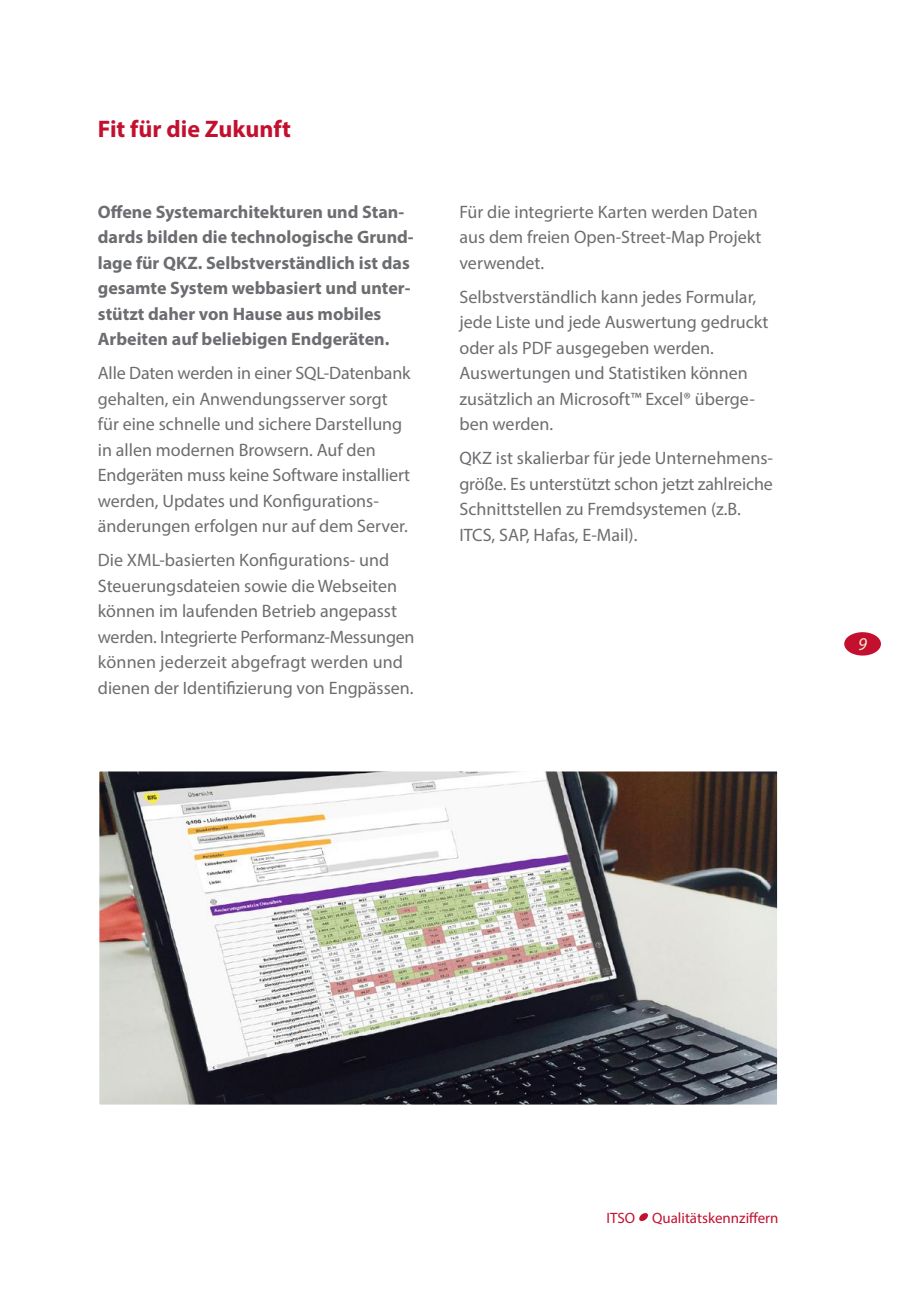
<style>
.page{position:relative;width:919px;height:1289px;background:#fff}
.page>*{position:absolute;margin:0;border:0;box-sizing:border-box;transform-origin:0 0}
.t1{font:700 24px "Myriad Pro";color:#c3102f}
.Absatzformat_1{font:18px/25.5px "Myriad Pro";color:#6c6d70}
.Absatzformat_1-2{font:700 18px/25.5px "Myriad Pro";color:#6c6d70}
.t2{font:italic 18px "Myriad Pro";color:#f2e8ca}
.t3{font:15px "Myriad Pro";color:#c3102f}
</style>
<div class="page">
<div style="left:844px;top:632px;width:36px;height:23px;background:#c3102f;border-radius:50%"></div>
<svg style="left:639px;top:1213px;width:9px;height:8px"></svg>
<img style="left:101px;top:773px;width:674px;height:330px">
<div style="left:98px;top:770px;width:680px;height:336px;border:2px solid #fff"></div>
<p class="t1" style="left:98px;top:113px;width:194px">Fit für die Zukunft</p>
<p class="Absatzformat_1-2" style="left:98px;top:198px;width:317px">Offene Systemarchitekturen und Stan&shy;dards bilden die technologische Grund&shy;lage für QKZ. Selbstverständlich ist das gesamte System webbasiert und unter&shy;stützt daher von Hause aus mobiles Arbeiten auf beliebigen Endgeräten.</p>
<p class="Absatzformat_1" style="left:98px;top:360px;width:314px">Alle Daten werden in einer SQL-Datenbank gehalten, ein Anwendungsserver sorgt für eine schnelle und sichere Darstellung in allen modernen Browsern. Auf den Endgeräten muss keine Software installiert werden, Updates und Konfigurations&shy;änderungen erfolgen nur auf dem Server.</p>
<p class="Absatzformat_1" style="left:98px;top:547px;width:318px">Die XML-basierten Konfigurations- und Steuerungsdateien sowie die Webseiten können im laufenden Betrieb angepasst werden. Integrierte Performanz-Messungen können jederzeit abgefragt werden und dienen der Identifizierung von Engpässen.</p>
<p class="Absatzformat_1" style="left:459px;top:199px;width:303px">Für die integrierte Karten werden Daten aus dem freien Open-Street-Map Projekt verwendet.</p>
<p class="Absatzformat_1" style="left:459px;top:284px;width:310px">Selbstverständlich kann jedes Formular, jede Liste und jede Auswertung gedruckt oder als PDF ausgegeben werden.<br>Auswertungen und Statistiken können zusätzlich an Microsoft™ Excel® überge&shy;ben werden.</p>
<p class="Absatzformat_1" style="left:459px;top:445px;width:315px">QKZ ist skalierbar für jede Unternehmens&shy;größe. Es unterstützt schon jetzt zahlreiche Schnittstellen zu Fremdsystemen (z.B.<br>ITCS, SAP, Hafas, E-Mail).</p>
<p class="t2" style="left:858px;top:632px;width:10px">9</p>
<p class="t3" style="left:606px;top:1208px;width:174px">ITSO Qualitätskennziffern</p>
</div>
